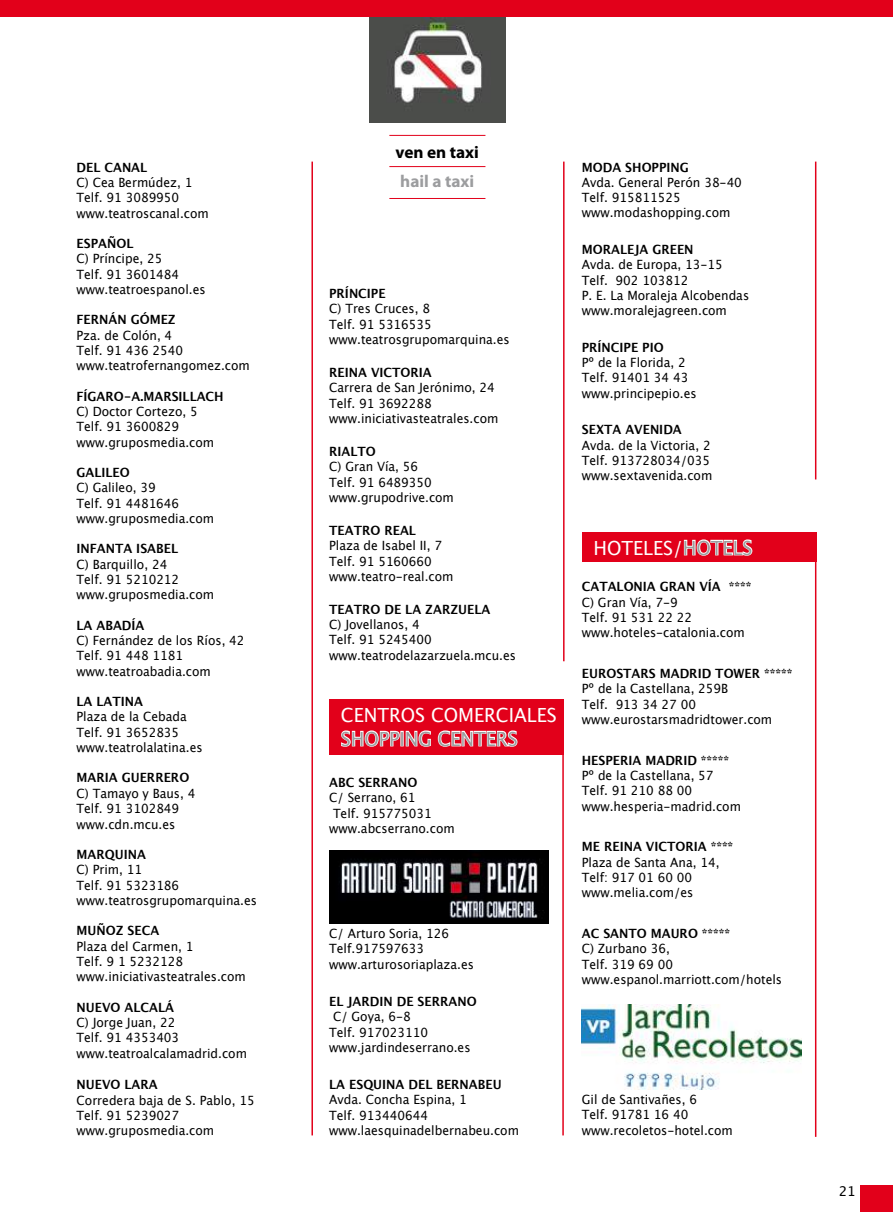
<style>
.page{position:relative;width:893px;height:1212px;background:#fff}
.page>*{position:absolute;margin:0;border:0;box-sizing:border-box;transform-origin:0 0}
.t1{font:19.5px "Lucida Grande";color:#fff;scale:.95 1}
.t2{font:19.5px "Lucida Grande";color:#9c9d9f;scale:.95 1}
.t3{font:700 17.25px "Myriad Pro";color:#000}
.t4{font:700 17.25px "Myriad Pro";color:#9c9d9f}
.t5{font:13.5px "Lucida Grande";color:#000}
.t6{font:12.75px/15.3px "Lucida Grande";color:#000;scale:.95 1}
.t7{font:700 12.75px "Lucida Grande";color:#000;scale:.95 1}
.t8{font:700 12.75px "Lucida Grande";color:#000;scale:.95 1}
.s1{font-weight:700}
.s2{font-style:inherit}
.s3{color:#9c9d9f}
</style>
<div class="page">
<div style="left:582px;top:532px;width:234px;height:29px;background:#e2001a"></div>
<div style="left:329px;top:699px;width:235px;height:55px;background:#e2001a"></div>
<img style="left:369px;top:17px;width:136px;height:105px">
<div style="left:0;top:0;width:893px;height:17px;background:#e2001a"></div>
<div style="left:860px;top:1186px;width:33px;height:26px;background:#e2001a"></div>
<svg style="left:341px;top:730px;width:177px;height:17px"></svg>
<svg style="left:683px;top:539px;width:70px;height:17px"></svg>
<hr style="left:389px;top:135px;width:96px;height:1px;background:#e2001a">
<hr style="left:389px;top:166px;width:96px;height:1px;background:#e2001a">
<hr style="left:389px;top:198px;width:96px;height:1px;background:#e2001a">
<hr style="left:311px;top:162px;width:2px;height:973px;background:#e2001a">
<hr style="left:563px;top:162px;width:2px;height:499px;background:#e2001a">
<img style="left:329px;top:851px;width:220px;height:73px">
<img style="left:582px;top:1005px;width:219px;height:85px">
<hr style="left:562px;top:699px;width:2px;height:436px;background:#e2001a">
<hr style="left:815px;top:162px;width:1px;height:317px;background:#e2001a">
<hr style="left:815px;top:532px;width:1px;height:605px;background:#e2001a">
<p class="t7" style="left:77px;top:157px;width:9px">DEL</p>
<p class="t7" style="left:104px;top:157px;width:45px">CANAL</p>
<p class="t6" style="left:77px;top:175px;width:141px">C) Cea Bermúdez, 1<br>Telf. 91 3089950 www.teatroscanal.com</p>
<p class="t6" style="left:77px;top:236px;width:137px"><span class="s1">ESPAÑOL<br></span><span class="s2">C</span>) Príncipe, 25<br>Telf. 91 3601484 www.teatroespanol.es</p>
<p class="t7" style="left:77px;top:309px;width:78px">FERNÁN GÓME</p>
<p class="t7" style="left:168px;top:309px;width:10px">Z</p>
<p class="t6" style="left:77px;top:328px;width:184px">Pza. de Colón, 4<br>Telf. 91 436 2540 www.teatrofernangomez.com</p>
<p class="t7" style="left:77px;top:386px;width:156px">FÍGARO -A.MARSILLACH</p>
<p class="t6" style="left:77px;top:404px;width:146px">C) Doctor Cortezo, 5<br>Telf. 91 3600829 www.gruposmedia.com</p>
<p class="t7" style="left:77px;top:462px;width:48px">GALILEO</p>
<p class="t6" style="left:77px;top:480px;width:146px">C) Galileo, 39<br>Telf. 91 4481646 www.gruposmedia.com</p>
<p class="t7" style="left:77px;top:538px;width:100px">INFANTA ISABEL</p>
<p class="t6" style="left:77px;top:557px;width:146px">C) Barquillo, 24<br>Telf. 91 5210212 www.gruposmedia.com</p>
<p class="t7" style="left:77px;top:615px;width:73px">LA ABADÍA</p>
<p class="t6" style="left:77px;top:633px;width:178px">C) Fernández de los Ríos, 42<br>Telf. 91 448 1181 www.teatroabadia.com</p>
<p class="t7" style="left:77px;top:691px;width:38px">LA LATINA</p>
<p class="t6" style="left:77px;top:709px;width:134px">Plaza de la Cebada<br>Telf. 91 3652835 www.teatrolalatina.es</p>
<p class="t7" style="left:77px;top:767px;width:10px">MARIA</p>
<p class="t7" style="left:122px;top:767px;width:10px">GUERRERO</p>
<p class="t6" style="left:77px;top:786px;width:127px">C) Tamayo y Baus, 4<br>Telf. 91 3102849 www.cdn.mcu.es</p>
<p class="t7" style="left:77px;top:844px;width:11px">MAR</p>
<p class="t7" style="left:105px;top:844px;width:20px">QUINA</p>
<p class="t6" style="left:77px;top:862px;width:192px">C) Prim, 11<br>Telf. 91 5323186 www.teatrosgrupomarquina.es</p>
<p class="t7" style="left:77px;top:920px;width:11px">MUÑO</p>
<p class="t7" style="left:116px;top:920px;width:47px">Z SEC A</p>
<p class="t6" style="left:77px;top:938px;width:180px">Plaza del Carmen, 1<br>Telf. 9 1 5232128 www.iniciativasteatrales.com</p>
<p class="t7" style="left:77px;top:996px;width:95px">NUEVO ALCALÁ</p>
<p class="t6" style="left:77px;top:1015px;width:181px">C) Jorge Juan, 22<br>Telf. 91 4353403 www.teatroalcalamadrid.com</p>
<p class="t7" style="left:77px;top:1074px;width:10px">NUE</p>
<p class="t7" style="left:102px;top:1074px;width:42px">VO LARA</p>
<p class="t6" style="left:77px;top:1092px;width:189px">Corredera baja de S. Pablo, 15<br>Telf. 91 5239027 www.gruposmedia.com</p>
<h2 class="t3" style="left:395px;top:141px;width:85px">ven en taxi</h2>
<h2 class="t4" style="left:400px;top:170px;width:75px">hail a taxi</h2>
<p class="t8" style="left:329px;top:283px;width:61px">PRÍNCIPE</p>
<p class="t6" style="left:329px;top:301px;width:192px">C) Tres Cruces, 8<br>Telf. 91 5316535 www.teatrosgrupomarquina.es</p>
<p class="t8" style="left:329px;top:362px;width:109px">REINA VICTORIA</p>
<p class="t6" style="left:329px;top:380px;width:180px">Carrera de San Jerónimo, 24<br>Telf. 91 3692288 www.iniciativasteatrales.com</p>
<p class="t8" style="left:329px;top:441px;width:51px">RIALTO</p>
<p class="t6" style="left:329px;top:459px;width:133px">C) Gran Vía, 56<br>Telf. 91 6489350 www.grupodrive.com</p>
<p class="t8" style="left:329px;top:520px;width:93px">TEATRO REAL</p>
<p class="t6" style="left:329px;top:538px;width:132px">Plaza de Isabel II, 7<br>Telf. 91 5160660 www.teatro-real.com</p>
<p class="t8" style="left:329px;top:599px;width:171px">TEATRO DE LA ZARZUELA</p>
<p class="t6" style="left:329px;top:617px;width:198px">C) Jovellanos, 4<br>Telf. 91 5245400 www.teatrodelazarzuela.mcu.es</p>
<h1 class="t1" style="left:341px;top:704px;width:229px">CENTROS COMERCIALES</h1>
<h1 class="t2" style="left:341px;top:727px;width:188px">SHOPPING CENTERS</h1>
<p class="t7" style="left:329px;top:772px;width:40px">ABC SERR</p>
<p class="t7" style="left:389px;top:772px;width:30px">ANO</p>
<p class="t6" style="left:329px;top:790px;width:92px">C/ Serrano, 61</p>
<p class="t6" style="left:333px;top:805px;width:106px">Telf. 915775031</p>
<p class="t6" style="left:329px;top:821px;width:134px">www.abcserrano.com</p>
<p class="t6" style="left:329px;top:926px;width:154px">C/ Arturo Soria, 126<br>Telf.917597633 www.arturosoriaplaza.es</p>
<p class="t8" style="left:329px;top:991px;width:157px">EL JARDIN DE SERRANO</p>
<p class="t6" style="left:329px;top:1009px;width:150px;text-indent:4px">C/ Goya, 6-8<br>Telf. 917023110 www.jardindeserrano.es</p>
<p class="t7" style="left:329px;top:1074px;width:56px">LA ESQUINA</p>
<p class="t7" style="left:408px;top:1074px;width:48px">DEL BERNA</p>
<p class="t7" style="left:478px;top:1074px;width:17px">BEU</p>
<p class="t6" style="left:329px;top:1092px;width:201px">Avda. Concha Espina, 1<br>Telf. 913440644 www.laesquinadelbernabeu.com</p>
<p class="t7" style="left:582px;top:157px;width:98px">MODA SHOPPING</p>
<p class="t6" style="left:582px;top:175px;width:170px">Avda. General Perón 38-40<br>Telf. 915811525 www.modashopping.com</p>
<p class="t7" style="left:582px;top:239px;width:11px">MORA</p>
<p class="t7" style="left:620px;top:239px;width:16px">LEJA</p>
<p class="t7" style="left:652px;top:239px;width:10px">GREEN</p>
<p class="t6" style="left:582px;top:257px;width:178px">Avda. de Europa, 13-15<br>Telf. 902 103812<br>P. E. La Moraleja Alcobendas www.moralejagreen.com</p>
<p class="t7" style="left:582px;top:337px;width:87px">PRÍNCIPE PIO</p>
<p class="t6" style="left:582px;top:355px;width:122px">Pº de la Florida, 2<br>Telf. 91401 34 43 www.principepio.es</p>
<p class="t7" style="left:582px;top:419px;width:107px">SEXTA AVENIDA</p>
<p class="t6" style="left:582px;top:437px;width:139px">Avda. de la Victoria, 2<br>Telf. 913728034/035 www.sextavenida.com</p>
<h1 class="t1" style="left:593px;top:536px;width:169px">HOTELES/<span class="s3">HOTELS</span></h1>
<p class="t7" style="left:582px;top:576px;width:180px">CATALO NIA GRAN VÍA ****</p>
<p class="t6" style="left:582px;top:594px;width:173px">C) Gran Vía, 7-9<br>Telf. 91 531 22 22 www.hoteles-catalonia.com</p>
<p class="t8" style="left:582px;top:663px;width:223px">EUROSTARS MADRID TOWER *****</p>
<p class="t6" style="left:582px;top:681px;width:202px">Pº de la Castellana, 259B<br>Telf. 913 34 27 00 www.eurostarsmadridtower.com</p>
<p class="t7" style="left:582px;top:750px;width:19px">HESPER</p>
<p class="t7" style="left:628px;top:750px;width:107px">IA MADRID *****</p>
<p class="t6" style="left:582px;top:768px;width:169px">Pº de la Castellana, 57<br>Telf. 91 210 88 00 www.hesperia-madrid.com</p>
<p class="t7" style="left:582px;top:836px;width:161px">ME REINA VICTORIA ****</p>
<p class="t6" style="left:582px;top:855px;width:146px">Plaza de Santa Ana, 14,<br>Telf: 917 01 60 00 www.melia.com/es</p>
<p class="t7" style="left:582px;top:923px;width:104px">AC SANTO MAURO</p>
<p class="t7" style="left:702px;top:923px;width:31px">*****</p>
<p class="t6" style="left:582px;top:941px;width:212px">C) Zurbano 36,<br>Telf. 319 69 00 www.espanol.marriott.com/hotels</p>
<p class="t6" style="left:582px;top:1092px;width:161px">Gil de Santivañes, 6<br>Telf. 91781 16 40 www.recoletos-hotel.com</p>
<p class="t5" style="left:839px;top:1184px;width:19px">21</p>
</div>
